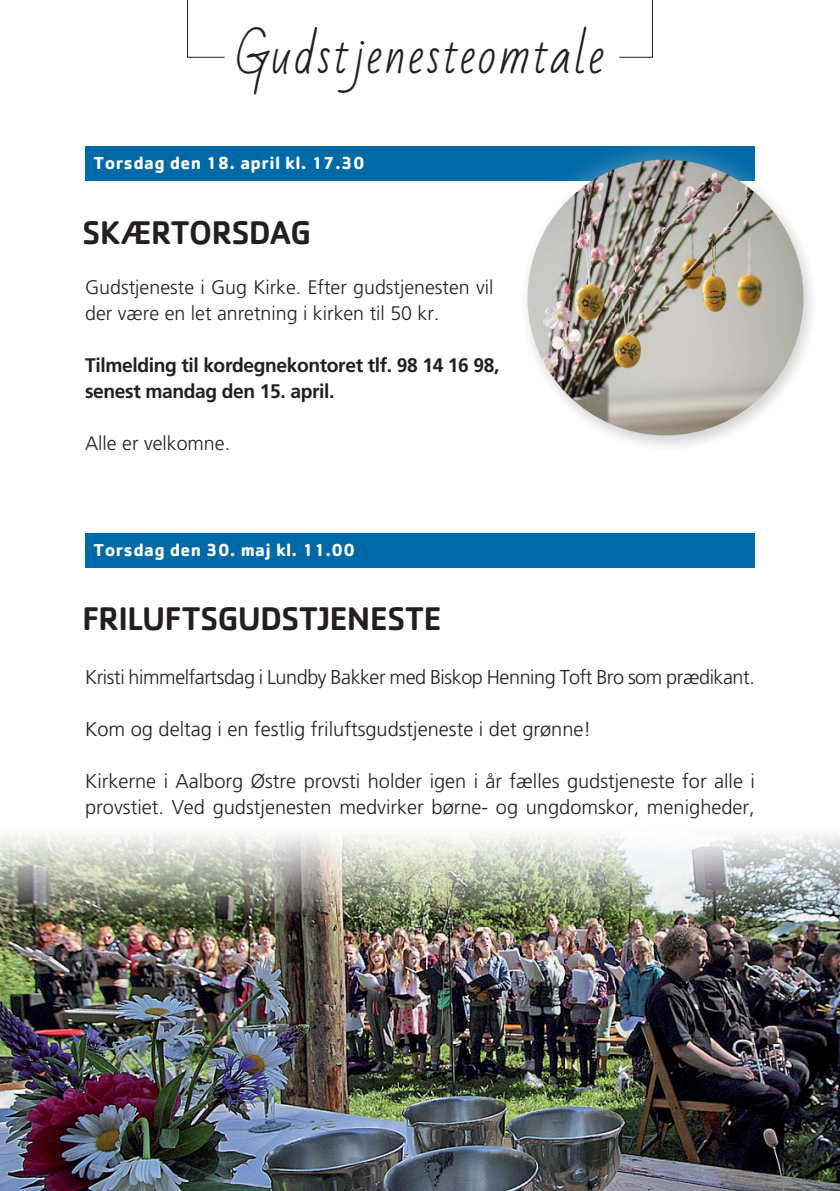
<style>
.page{position:relative;width:840px;height:1191px;background:#fff}
.page>*{position:absolute;margin:0;border:0;box-sizing:border-box;transform-origin:0 0}
.t1{font:48px "Bad Script";letter-spacing:.05em;color:#231f20}
.t2{font:500 34px "Cachet";letter-spacing:-.03em;color:#231f20}
.t3{font:300 20px/26px "Frutiger";color:#231f20}
.t4{font:300 20px "Frutiger";letter-spacing:-.02em;color:#231f20}
.t5{font:300 19.6px/26px "Frutiger";color:#231f20}
.t6{font:700 19.6px/26px "Frutiger";letter-spacing:-.02em;color:#231f20}
.t7{font:700 18px "Cachet";letter-spacing:.02em;color:#fff}
</style>
<div class="page">
<div style="left:85px;top:146px;width:669px;height:34px;background:#006aa8"></div>
<div style="left:85px;top:533px;width:669px;height:34px;background:#006aa8"></div>
<svg style="left:187px;top:0;width:465px;height:58px"></svg>
<div style="left:504px;top:137px;width:321px;height:321px;background:#fff;opacity:.35"></div>
<img style="left:527px;top:160px;width:276px;height:275px;border-radius:138px">
<img style="left:0;top:834px;width:839px;height:357px">
<h1 class="t1" style="left:236px;top:28px;width:369px">Gudstjenesteomtale</h1>
<p class="t7" style="left:94px;top:151px;width:272px">Torsdag den 18. april kl. 17.30</p>
<h2 class="t2" style="left:82px;top:212px;width:230px">SKÆRTORSDAG</h2>
<p class="t5" style="left:85px;top:274px;width:410px">Gudstjeneste i Gug Kirke. Efter gudstjenesten vil der være en let anretning i kirken til 50 kr.</p>
<p class="t6" style="left:85px;top:352px;width:415px">Tilmelding til kordegnekontoret tlf. 98 14 16 98, senest mandag den 15. april.</p>
<p class="t5" style="left:85px;top:430px;width:146px">Alle er velkomne.</p>
<p class="t7" style="left:94px;top:538px;width:263px">Torsdag den 30. maj kl. 11.00</p>
<h2 class="t2" style="left:82px;top:598px;width:361px">FRILUFTSGUDSTJENESTE</h2>
<p class="t4" style="left:85px;top:666px;width:670px">Kristi himmelfartsdag i Lundby Bakker med Biskop Henning Toft Bro som prædikant.</p>
<p class="t3" style="left:85px;top:716px;width:507px">Kom og deltag i en festlig friluftsgudstjeneste i det grønne!</p>
<p class="t3" style="left:85px;top:768px;width:670px">Kirkerne i Aalborg Østre provsti holder igen i år fælles gudstjeneste for alle i provstiet. Ved gudstjenesten medvirker børne- og ungdomskor, menigheder,</p>
</div>
